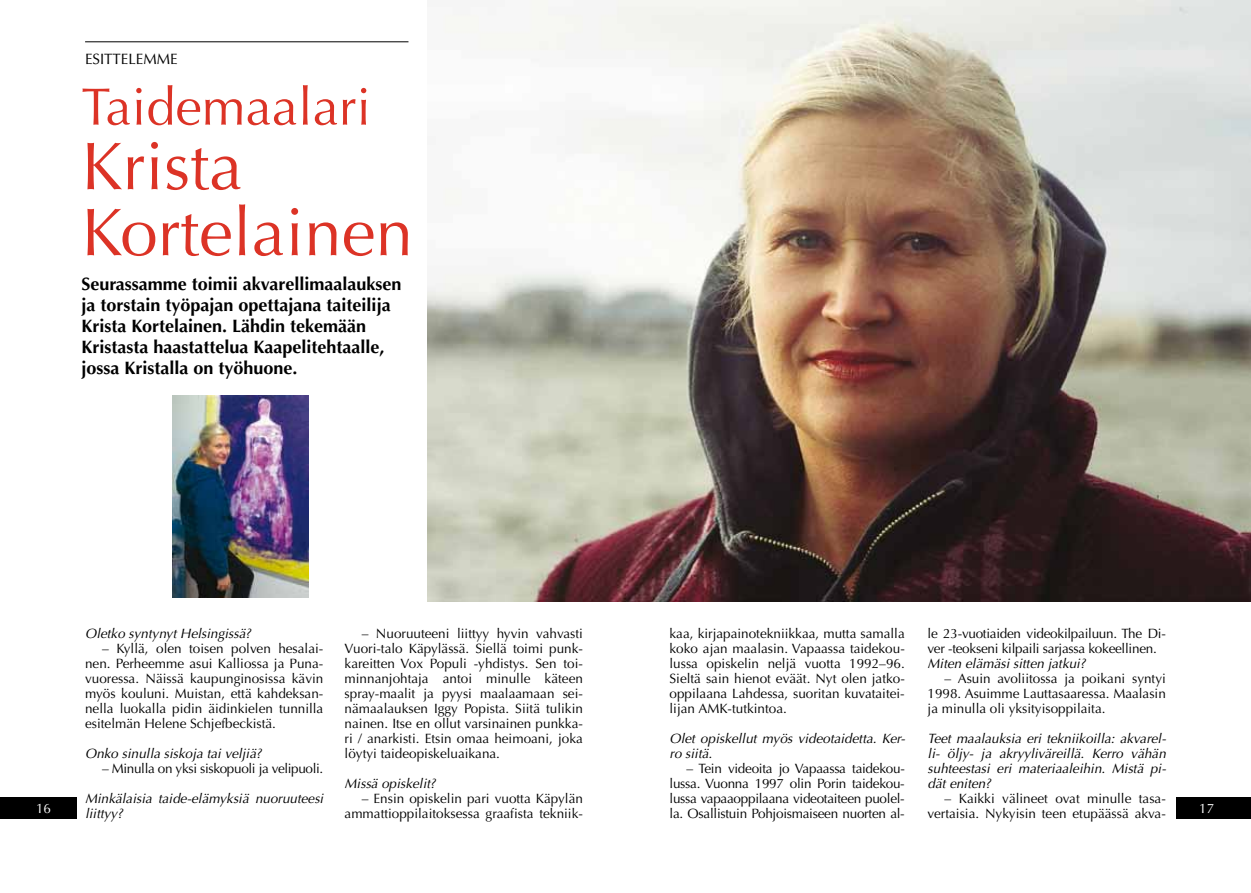
<style>
.page{position:relative;width:1251px;height:893px;background:#fff}
.page>*{position:absolute;margin:0;border:0;box-sizing:border-box;transform-origin:0 0}
.t1{font:67.5px/66px "Optima";color:#dc3326}
.t2{font:52.5px "Optima";color:#dc3326}
.t3{font:700 18px/21px "Optima";color:#000}
.t4{font:15px "Optima";color:#000}
.t5{font:13.5px/15px "Optima";color:#000;text-align:justify}
.t6{font:italic 13.5px/15px "Optima";color:#000}
.t7{font:13.5px/15px "Optima";letter-spacing:-.02em;color:#000}
.t8{font:13.5px "Optima";letter-spacing:-.025em;color:#000}
.t9{font:13.5px "Optima";color:#fff}
</style>
<div class="page">
<hr style="left:85px;top:41px;width:323px;height:1px;background:#000">
<div style="left:0;top:797px;width:77px;height:22px;background:#000"></div>
<img style="left:427px;top:0;width:823px;height:602px">
<div style="left:1176px;top:797px;width:74px;height:22px;background:#000"></div>
<img style="left:172px;top:395px;width:136px;height:202px">
<p class="t4" style="left:85px;top:50px;width:94px">ESITTELEMME</p>
<h2 class="t2" style="left:81px;top:76px;width:291px">Taidemaalari</h2>
<h1 class="t1" style="left:81px;top:134px;width:333px">Krista<br>Kortelainen</h1>
<h3 class="t3" style="left:81px;top:273px;width:321px">Seurassamme toimii akvarellimaalauksen ja torstain työpajan opettajana taiteilija Krista Kortelainen. Lähdin tekemään Kristasta haastattelua Kaapelitehtaalle, jossa Kristalla on työhuone.</h3>
<p class="t9" style="left:36px;top:800px;width:17px">16</p>
<p class="t6" style="left:85px;top:626px;width:167px">Oletko syntynyt Helsingissä?</p>
<p class="t5" style="left:85px;top:641px;width:240px;text-indent:17px">– Kyllä, olen toisen polven hesalai&shy;nen. Perheemme asui Kalliossa ja Puna&shy;vuoressa. Näissä kaupunginosissa kävin myös kouluni. Muistan, että kahdeksan&shy;nella luokalla pidin äidinkielen tunnilla esitelmän Helene Schjefbeckistä.</p>
<p class="t6" style="left:85px;top:746px;width:178px">Onko sinulla siskoja tai veljiä?</p>
<p class="t8" style="left:102px;top:761px;width:223px">– Minulla on yksi siskopuoli ja velipuoli.</p>
<p class="t6" style="left:85px;top:791px;width:240px">Minkälaisia taide-elämyksiä nuoruuteesi liittyy?</p>
<p class="t5" style="left:344px;top:626px;width:240px;text-indent:17px">– Nuoruuteeni liittyy hyvin vahvasti Vuori-talo Käpylässä. Siellä toimi punk&shy;kareitten Vox Populi -yhdistys. Sen toi&shy;minnanjohtaja antoi minulle käteen spray-maalit ja pyysi maalaamaan sei&shy;nämaalauksen Iggy Popista. Siitä tulikin nainen. Itse en ollut varsinainen punkka&shy;ri / anarkisti. Etsin omaa heimoani, joka löytyi taideopiskeluaikana.</p>
<p class="t6" style="left:344px;top:776px;width:92px">Missä opiskelit?</p>
<p class="t5" style="left:344px;top:791px;width:240px;text-align:right">– Ensin opiskelin pari vuotta Käpylän ammattioppilaitoksessa graafista tekniik-</p>
<p class="t5" style="left:669px;top:626px;width:237px">kaa, kirjapainotekniikkaa, mutta samalla koko ajan maalasin. Vapaassa taidekou&shy;lussa opiskelin neljä vuotta 1992–96.<br>Sieltä sain hienot eväät. Nyt olen jatko&shy;oppilaana Lahdessa, suoritan kuvataitei&shy;lijan AMK-tutkintoa.</p>
<p class="t6" style="left:669px;top:731px;width:237px">Olet opiskellut myös videotaidetta. Ker&shy;ro siitä.</p>
<p class="t5" style="left:669px;top:761px;width:237px;text-indent:17px">– Tein videoita jo Vapaassa taidekou&shy;lussa. Vuonna 1997 olin Porin taidekou&shy;lussa vapaaoppilaana videotaiteen puolel&shy;la. Osallistuin Pohjoismaiseen nuorten al-</p>
<p class="t7" style="left:927px;top:626px;width:240px">le 23-vuotiaiden videokilpailuun. The Di&shy;ver -teokseni kilpaili sarjassa kokeellinen.</p>
<p class="t6" style="left:927px;top:656px;width:159px">Miten elämäsi sitten jatkui?</p>
<p class="t5" style="left:927px;top:671px;width:240px;text-indent:17px">– Asuin avoliitossa ja poikani syntyi 1998. Asuimme Lauttasaaressa. Maalasin ja minulla oli yksityisoppilaita.</p>
<p class="t6" style="left:927px;top:731px;width:240px;text-align:justify">Teet maalauksia eri tekniikoilla: akvarel&shy;li- öljy- ja akryyliväreillä. Kerro vähän suhteestasi eri materiaaleihin. Mistä pi&shy;dät eniten?</p>
<p class="t5" style="left:927px;top:791px;width:240px;text-align:right">– Kaikki välineet ovat minulle tasa&shy;vertaisia. Nykyisin teen etupäässä akva-</p>
<p class="t9" style="left:1198px;top:800px;width:17px">17</p>
</div>
